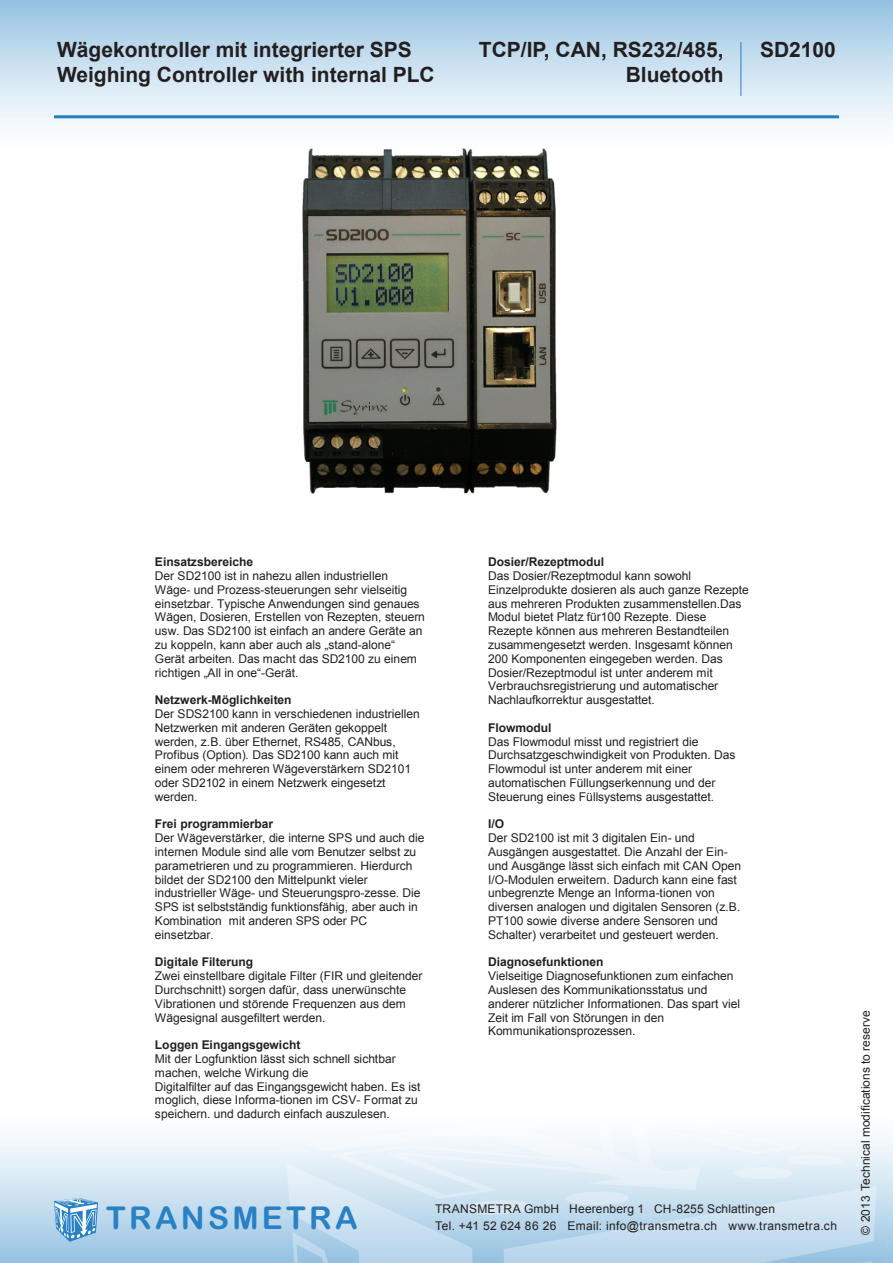
<style>
.page{position:relative;width:893px;height:1263px;background:#fff}
.page>*{position:absolute;margin:0;border:0;box-sizing:border-box;transform-origin:0 0}
.t1{font:31.5px "Arial Rounded MT Bold";letter-spacing:.105em;color:#2981c4}
.t2{font:700 21px/25.3px "Arial";color:#231f20;text-align:right}
.t3{font:12px/13.8px "Arial";letter-spacing:-.005em;color:#212120}
.t4{font:12px "Arial";letter-spacing:.015em;color:#231f20}
.s1{font-weight:700}
.s2{font-style:inherit}
</style>
<div class="page">
<div style="left:0;top:1093px;width:893px;height:170px;background:linear-gradient(to bottom,#fff,#9dc6e4)"></div>
<img style="left:278px;top:1103px;width:615px;height:160px">
<div style="left:0;top:0;width:893px;height:170px;background:linear-gradient(to bottom,#9cc6e4,#fff)"></div>
<svg style="left:54px;top:1198px;width:44px;height:44px;background:#85b7dd"></svg>
<hr style="left:54px;top:115px;width:785px;height:3px;background:#2380be">
<img style="left:293px;top:138px;width:273px;height:356px">
<hr style="left:740px;top:42px;width:1px;height:54px;background:#2380be">
<p class="t2" style="left:57px;top:37px;width:356px">Wägekontroller mit integrierter SPS</p>
<p class="t2" style="left:57px;top:62px;width:379px">Weighing Controller with internal PLC</p>
<p class="t2" style="left:479px;top:37px;width:246px">TCP/IP, CAN, RS232/485,<br>Bluetooth</p>
<p class="t2" style="left:760px;top:37px;width:77px">SD2100</p>
<p class="t3" style="left:155px;top:555px;width:272px"><span class="s1">Einsatzsbereiche<br></span>Der SD2100 ist in nahezu allen industriellen Wäge- und Prozess-steuerungen sehr vielseitig einsetzbar. Typische Anwendungen sind genaues Wägen, Dosieren, Erstellen von Rezepten, steuern usw. Das SD2100 ist einfach an andere Geräte an <span class="s2">zu koppeln, kann aber auch als „stan</span>d-<span class="s2">alone“ </span>Gerät arbeiten. Das macht das SD2100 zu einem <span class="s2">richtigen „All in one“</span>-Gerät.</p>
<p class="t3" style="left:155px;top:693px;width:266px"><span class="s1">Netzwerk-Möglichkeiten<br></span>Der SDS2100 kann in verschiedenen industriellen Netzwerken mit anderen Geräten gekoppelt werden, z.B. über Ethernet, RS485, CANbus, Profibus (Option). Das SD2100 kann auch mit einem oder mehreren Wägeverstärkern SD2101 oder SD2102 in einem Netzwerk eingesetzt werden.</p>
<p class="t3" style="left:155px;top:817px;width:271px"><span class="s1">Frei programmierbar<br></span>Der Wägeverstärker, die interne SPS und auch die internen Module sind alle vom Benutzer selbst zu parametrieren und zu programmieren. Hierdurch bildet der SD2100 den Mittelpunkt vieler industrieller Wäge- und Steuerungspro-zesse. Die SPS ist selbstständig funktionsfähig, aber auch in Kombina-tion mit anderen SPS oder PC einsetzbar.</p>
<p class="t3" style="left:155px;top:955px;width:269px"><span class="s1">Digitale Filterung<br></span>Zwei einstellbare digitale Filter (FIR und gleitender Durchschnitt) sorgen dafür, dass unerwünschte Vibrationen und störende Frequenzen aus dem Wägesignal ausgefiltert werden.</p>
<p class="t3" style="left:155px;top:1038px;width:267px"><span class="s1">Loggen Eingangsgewicht<br></span>Mit der Logfunktion lässt sich schnell sichtbar machen, welche Wirkung die<br>Digitalfilter auf das Eingangsgewicht haben. Es ist moglich, diese Informa-tionen im CSV- Format zu speichern. und dadurch einfach auszulesen.</p>
<p class="t4" style="left:202px;top:913px;width:21px">tion</p>
<p class="t3" style="left:488px;top:555px;width:262px"><span class="s1">Dosier/Rezeptmodul<br></span>Das Dosier/Rezeptmodul kann sowohl Einzelprodukte dosieren als auch ganze Rezepte aus mehreren Produkten zusammenstellen.Das Modul bietet Platz für100 Rezepte. Diese Rezepte können aus mehreren Bestandteilen zusammengesetzt werden. Insgesamt können 200 Komponenten eingegeben werden. Das Dosier/Rezeptmodul ist unter anderem mit Verbrauchsregistrierung und automatischer Nachlaufkorrektur ausgestattet.</p>
<p class="t3" style="left:488px;top:721px;width:249px"><span class="s1">Flowmodul<br></span>Das Flowmodul misst und registriert die Durchsatzgeschwindigkeit von Produkten. Das Flowmodul ist unter anderem mit einer automatischen Füllungserkennung und der Steuerung eines Füllsystems ausgestattet.</p>
<p class="t3" style="left:488px;top:817px;width:254px"><span class="s1">I/O<br></span>Der SD2100 ist mit 3 digitalen Ein- und Ausgängen ausgestattet. Die Anzahl der Ein&shy;und Ausgänge lässt sich einfach mit CAN Open I/O-Modulen erweitern. Dadurch kann eine fast unbegrenzte Menge an Informa-tionen von diversen analogen und digitalen Sensoren (z.B.<br>PT100 sowie diverse andere Sensoren und Schalter) verarbeitet und gesteuert werden.</p>
<p class="t3" style="left:488px;top:955px;width:253px"><span class="s1">Diagnosefunktionen<br></span>Vielseitige Diagnosefunktionen zum einfachen Auslesen des Kommunikationsstatus und anderer nützlicher Informationen. Das spart viel Zeit im Fall von Störungen in den Kommunikationsprozessen.</p>
<p class="t1" style="left:106px;top:1199px;width:253px">TRANSMETRA</p>
<p class="t4" style="left:435px;top:1201px;width:341px">TRANSMETRA GmbH Heerenberg 1 CH-8255 Schlattingen</p>
<p class="t4" style="left:435px;top:1218px;width:403px">Tel. +41 52 624 86 26 Email: info@transmetra.ch www.transmetra.ch</p>
<p class="t4" style="left:858px;top:1235px;width:226px;rotate:-90deg">© 2013 Technical modifications to reserve</p>
</div>
